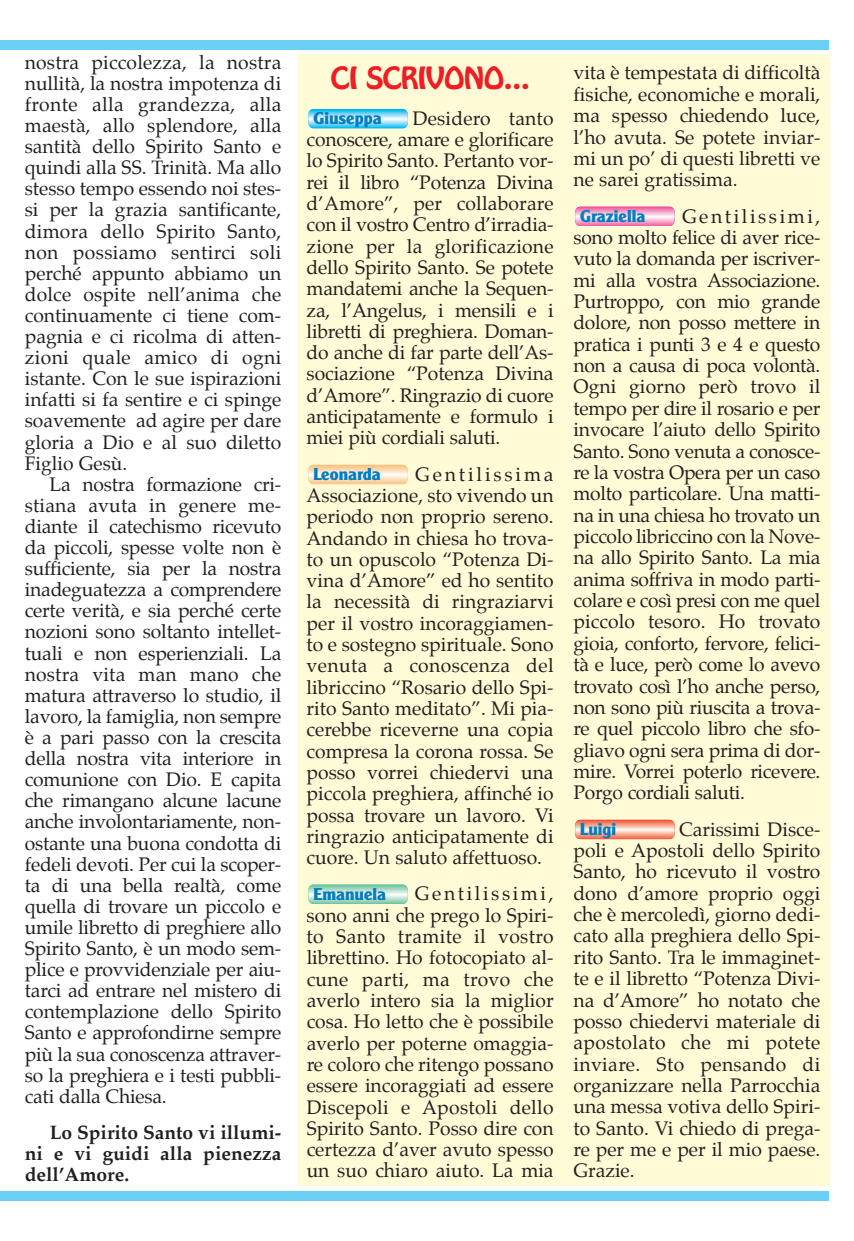
<style>
.page{position:relative;width:854px;height:1241px;background:#fff}
.page>*{position:absolute;margin:0;border:0;box-sizing:border-box;transform-origin:0 0}
.t1{font:31.5px "Harlequin FLF";letter-spacing:-.05em;color:#ee1e24}
.t2{font:19.25px/21.3px "Palatino";color:#231f20;text-align:justify}
.t3{font:700 19.25px/21.2px "Palatino";color:#231f20;text-align:justify}
.t4{font:700 16.62px "Cleaxg";color:#007cc2}
</style>
<div class="page">
<div style="left:298px;top:55px;width:530px;height:1131px;background:#fffbd6"></div>
<svg style="left:308px;top:465px;width:99px;height:19px"></svg>
<svg style="left:308px;top:884px;width:99px;height:19px;background:#b6dfcb"></svg>
<svg style="left:575px;top:207px;width:99px;height:19px;background:#f5aacc"></svg>
<svg style="left:575px;top:819px;width:99px;height:20px;background:#f7a992"></svg>
<svg style="left:308px;top:109px;width:99px;height:19px;background:#7fd7f6"></svg>
<div style="left:0;top:1191px;width:828px;height:9px;background:#6bcff6"></div>
<div style="left:0;top:40px;width:828px;height:10px;background:#6bcff6"></div>
<p class="t2" style="left:25px;top:53px;width:258px">nostra piccolezza, la nostra nullità, la nostra impotenza di fronte alla grandezza, alla maestà, allo splendore, alla santità dello Spirito Santo e quindi alla SS. Trinità. Ma allo stesso tempo essendo noi stes&shy;si per la grazia santificante, dimora dello Spirito Santo, non possiamo sentirci soli perché appunto abbiamo un dolce ospite nell’anima che continuamente ci tiene com&shy;pagnia e ci ricolma di atten&shy;zioni quale amico di ogni istante. Con le sue ispirazioni infatti si fa sentire e ci spinge soavemente ad agire per dare gloria a Dio e al suo diletto Figlio Gesù.</p>
<p class="t2" style="left:25px;top:475px;width:258px;text-indent:25px">La nostra formazione cri&shy;stiana avuta in genere me&shy;diante il catechismo ricevuto da piccoli, spesse volte non è sufficiente, sia per la nostra inadeguatezza a comprendere certe verità, e sia perché certe nozioni sono soltanto intellet&shy;tuali e non esperienziali. La nostra vita man mano che matura attraverso lo studio, il lavoro, la famiglia, non sempre è a pari passo con la crescita della nostra vita interiore in comunione con Dio. E capita che rimangano alcune lacune anche involontariamente, non&shy;ostante una buona condotta di fedeli devoti. Per cui la scoper&shy;ta di una bella realtà, come quella di trovare un piccolo e umile libretto di preghiere allo Spirito Santo, è un modo sem&shy;plice e provvidenziale per aiu&shy;tarci ad entrare nel mistero di contemplazione dello Spirito Santo e approfondirne sempre più la sua conoscenza attraver&shy;so la preghiera e i testi pubbli&shy;cati dalla Chiesa.</p>
<p class="t3" style="left:25px;top:1122px;width:258px;text-indent:25px">Lo spirito santo vi illumi&shy;ni e vi guidi alla pienezza dell’amore.</p>
<h1 class="t1" style="left:330px;top:59px;width:202px">CI SCRIVONO...</h1>
<p class="t2" style="left:306px;top:109px;width:248px;text-indent:106px">Desidero tanto conoscere, amare e glorificare lo Spirito Santo. Pertanto vor&shy;rei il libro “Potenza Divina d’Amore”, per collaborare con il vostro Centro d’irradia&shy;zione per la glorificazione dello Spirito Santo. Se potete mandatemi anche la Sequen&shy;za, l’Angelus, i mensili e i libretti di preghiera. Doman&shy;do anche di far parte dell’As&shy;sociazione “Potenza Divina d’Amore”. Ringrazio di cuore anticipatamente e formulo i miei più cordiali saluti.</p>
<p class="t2" style="left:306px;top:464px;width:248px;text-indent:108px">Gentilissima Associazione, sto vivendo un periodo non proprio sereno.<br>Andando in chiesa ho trova&shy;to un opuscolo “Potenza Di&shy;vina d’Amore” ed ho sentito la necessità di ringraziarvi per il vostro incoraggiamen&shy;to e sostegno spirituale. Sono venuta a conoscenza del libriccino “Rosario dello Spi&shy;rito Santo meditato”. Mi pia&shy;cerebbe riceverne una copia compresa la corona rossa. Se posso vorrei chiedervi una piccola preghiera, affinché io possa trovare un lavoro. Vi ringrazio anticipatamente di cuore. Un saluto affettuoso.</p>
<p class="t2" style="left:306px;top:884px;width:248px;text-indent:108px">Gentilissimi, sono anni che prego lo Spiri&shy;to Santo tramite il vostro librettino. Ho fotocopiato al&shy;cune parti, ma trovo che averlo intero sia la miglior cosa. Ho letto che è possibile averlo per poterne omaggia&shy;re coloro che ritengo possano essere incoraggiati ad essere Discepoli e Apostoli dello Spirito Santo. Posso dire con certezza d’aver avuto spesso un suo chiaro aiuto. La mia</p>
<p class="t4" style="left:313px;top:109px;width:70px">Giuseppa</p>
<p class="t4" style="left:313px;top:465px;width:69px">Leonarda</p>
<p class="t4" style="left:313px;top:884px;width:74px">Emanuela</p>
<p class="t2" style="left:573px;top:63px;width:248px">vita è tempestata di difficoltà fisiche, economiche e morali, ma spesso chiedendo luce, l’ho avuta. Se potete inviar&shy;mi un po’ di questi libretti ve ne sarei gratissima.</p>
<p class="t2" style="left:573px;top:206px;width:248px;text-indent:108px">Gentilissimi, sono molto felice di aver rice&shy;vuto la domanda per iscriver&shy;mi alla vostra Associazione.<br>Purtroppo, con mio grande dolore, non posso mettere in pratica i punti 3 e 4 e questo non a causa di poca volontà.<br>Ogni giorno però trovo il tempo per dire il rosario e per invocare l’aiuto dello Spirito Santo. Sono venuta a conosce&shy;re la vostra Opera per un caso molto particolare. Una matti&shy;na in una chiesa ho trovato un piccolo libriccino con la Nove&shy;na allo Spirito Santo. La mia anima soffriva in modo parti&shy;colare e così presi con me quel piccolo tesoro. Ho trovato gioia, conforto, fervore, felici&shy;tà e luce, però come lo avevo trovato così l’ho anche perso, non sono più riuscita a trova&shy;re quel piccolo libro che sfo&shy;gliavo ogni sera prima di dor&shy;mire. Vorrei poterlo ricevere.<br>Porgo cordiali saluti.</p>
<p class="t2" style="left:573px;top:819px;width:248px;text-indent:106px">Carissimi Disce&shy;poli e Apostoli dello Spirito Santo, ho ricevuto il vostro dono d’amore proprio oggi che è mercoledì, giorno dedi&shy;cato alla preghiera dello Spi&shy;rito Santo. Tra le immaginet&shy;te e il libretto “Potenza Divi&shy;na d’Amore” ho notato che posso chiedervi materiale di apostolato che mi potete inviare. Sto pensando di organizzare nella Parrocchia una messa votiva dello Spiri&shy;to Santo. Vi chiedo di prega&shy;re per me e per il mio paese.<br>Grazie.</p>
<p class="t4" style="left:580px;top:207px;width:67px">Graziella</p>
<p class="t4" style="left:580px;top:819px;width:37px">Luigi</p>
</div>
